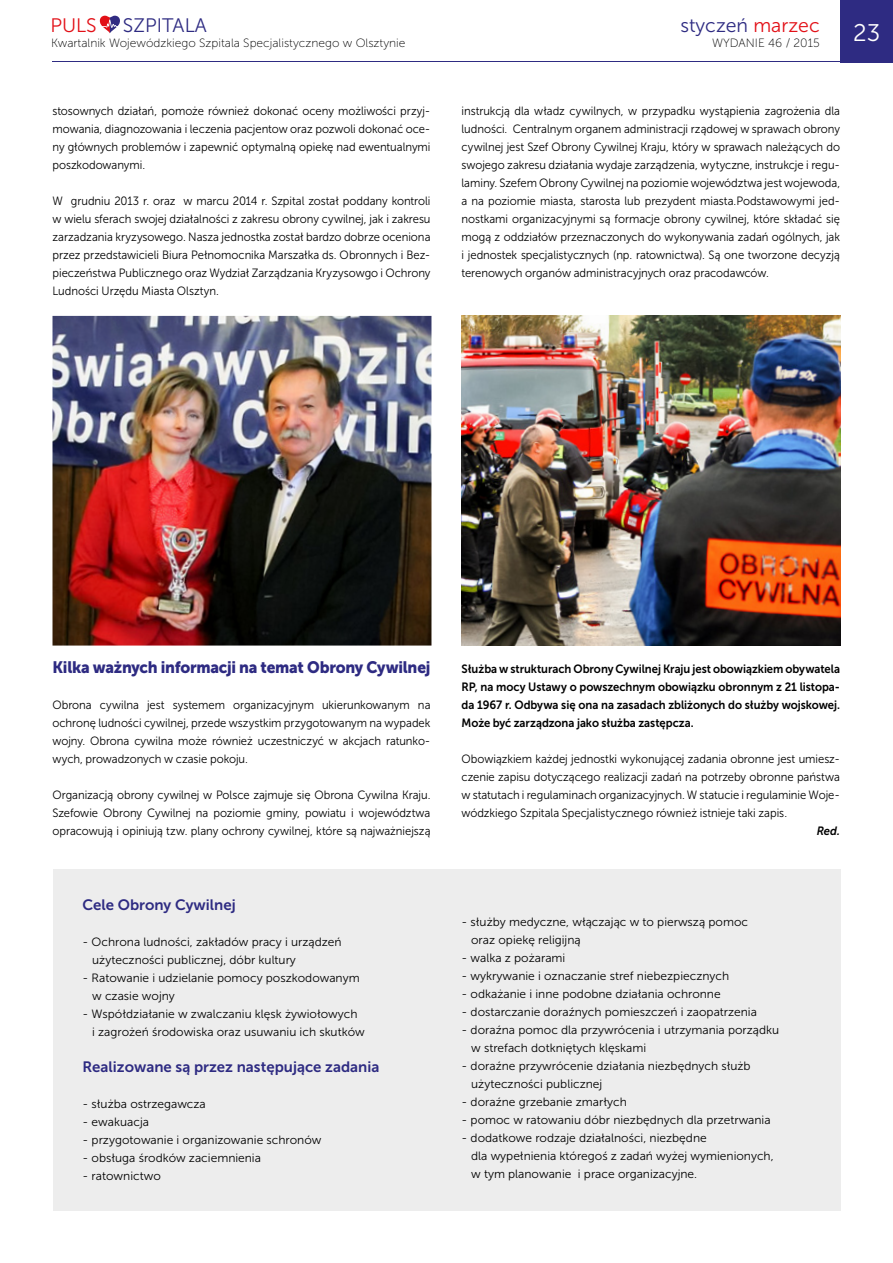
<style>
.page{position:relative;width:893px;height:1263px;background:#fff}
.page>*{position:absolute;margin:0;border:0;box-sizing:border-box;transform-origin:0 0}
.t1{font:24px "Museo Sans 300";color:#fff}
.t2{font:19.5px "Museo Sans 300";color:#2e2b82}
.t3{font:19.5px "Museo Sans 300";color:#e21017}
.t4{font:16.5px "Museo Sans 900";letter-spacing:-.015em;color:#2e2b82;scale:.94 1}
.t5{font:15px "Museo Sans 700";color:#2e2b82}
.t6{font:12px/18px "Museo Sans 300";color:#000;text-align:justify;scale:.94 1}
.t7{font:12px/18px "Museo Sans 300";color:#000}
.t8{font:12px/18px "Museo Sans 700";letter-spacing:-.005em;color:#000;text-align:justify;scale:.94 1}
.t9{font:12px "Museo Sans 100";color:#000}
.t10{font:italic 12px "Museo Sans 700";color:#000;scale:.94 1}
.s1{color:#e21017}
</style>
<div class="page">
<div style="left:840px;top:0;width:53px;height:62px;background:#2e2b82"></div>
<hr style="left:52px;top:61px;width:841px;height:1px;background:#2e2b82">
<svg style="left:100px;top:16px;width:20px;height:17px"></svg>
<div style="left:53px;top:868px;width:787px;height:342px;background:#ededed"></div>
<img style="left:53px;top:316px;width:378px;height:329px">
<img style="left:461px;top:316px;width:379px;height:329px">
<h2 class="t3" style="left:50px;top:14px;width:48px">PULS</h2>
<h2 class="t2" style="left:123px;top:14px;width:85px">SZPITALA</h2>
<p class="t9" style="left:51px;top:36px;width:356px">Kwartalnik Wojewódzkiego Szpitala Specjalistycznego w Olsztynie</p>
<p class="t6" style="left:53px;top:102px;width:404px">stosownych działań, pomoże również dokonać oceny możliwości przyj&shy;mowania, diagnozowania i leczenia pacjentow oraz pozwoli dokonać oce&shy;ny głównych problemów i zapewnić optymalną opiekę nad ewentualnymi poszkodowanymi.</p>
<p class="t6" style="left:53px;top:192px;width:404px">W grudniu 2013 r. oraz w marcu 2014 r. Szpital został poddany kontroli w wielu sferach swojej działalności z zakresu obrony cywilnej, jak i zakresu zarzadzania kryzysowego. Nasza jednostka został bardzo dobrze oceniona przez przedstawicieli Biura Pełnomocnika Marszałka ds. Obronnych i Bez&shy;pieczeństwa Publicznego oraz Wydział Zarządzania Kryzysowgo i Ochrony Ludności Urzędu Miasta Olsztyn.</p>
<h2 class="t2" style="left:680px;top:14px;width:141px">styczeń <span class="s1">marzec</span></h2>
<p class="t9" style="left:712px;top:36px;width:109px">WYDANIE 46 / 2015</p>
<h1 class="t1" style="left:853px;top:19px;width:29px">23</h1>
<p class="t6" style="left:461px;top:102px;width:404px">instrukcją dla władz cywilnych, w przypadku wystąpienia zagrożenia dla ludności. Centralnym organem administracji rządowej w sprawach obrony cywilnej jest Szef Obrony Cywilnej Kraju, który w sprawach należących do swojego zakresu działania wydaje zarządzenia, wytyczne, instrukcje i regu&shy;laminy. Szefem Obrony Cywilnej na poziomie województwa jest wojewoda, a na poziomie miasta, starosta lub prezydent miasta.Podstawowymi jed&shy;nostkami organizacyjnymi są formacje obrony cywilnej, które składać się mogą z oddziałów przeznaczonych do wykonywania zadań ogólnych, jak i jednostek specjalistycznych (np. ratownictwa). Są one tworzone decyzją terenowych organów administracyjnych oraz pracodawców.</p>
<h3 class="t4" style="left:53px;top:658px;width:404px">Kilka ważnych informacji na temat Obrony Cywilnej</h3>
<p class="t6" style="left:53px;top:696px;width:404px">Obrona cywilna jest systemem organizacyjnym ukierunkowanym na ochronę ludności cywilnej, przede wszystkim przygotowanym na wypadek wojny. Obrona cywilna może również uczestniczyć w akcjach ratunko&shy;wych, prowadzonych w czasie pokoju.</p>
<p class="t6" style="left:53px;top:786px;width:404px">Organizacją obrony cywilnej w Polsce zajmuje się Obrona Cywilna Kraju.<br>Szefowie Obrony Cywilnej na poziomie gminy, powiatu i województwa opracowują i opiniują tzw. plany ochrony cywilnej, które są najważniejszą</p>
<p class="t5" style="left:83px;top:896px;width:155px">Cele Obrony Cywilnej</p>
<p class="t7" style="left:92px;top:933px;width:251px;text-indent:-10px">- Ochrona ludności, zakładów pracy i urządzeń użyteczności publicznej, dóbr kultury</p>
<p class="t7" style="left:92px;top:969px;width:269px;text-indent:-10px">- Ratowanie i udzielanie pomocy poszkodowanym w czasie wojny</p>
<p class="t7" style="left:92px;top:1005px;width:274px;text-indent:-10px">- Współdziałanie w zwalczaniu klęsk żywiołowych<br>i zagrożeń środowiska oraz usuwaniu ich skutków</p>
<p class="t5" style="left:83px;top:1058px;width:298px">Realizowane są przez następujące zadania</p>
<p class="t7" style="left:83px;top:1095px;width:125px">- służba ostrzegawcza</p>
<p class="t7" style="left:83px;top:1113px;width:68px">- ewakuacja</p>
<p class="t7" style="left:83px;top:1131px;width:240px">- przygotowanie i organizowanie schronów</p>
<p class="t7" style="left:83px;top:1149px;width:180px">- obsługa środków zaciemnienia</p>
<p class="t7" style="left:83px;top:1167px;width:80px">- ratownictwo</p>
<p class="t8" style="left:461px;top:660px;width:404px">Służba w strukturach Obrony Cywilnej Kraju jest obowiązkiem obywatela RP, na mocy Ustawy o powszechnym obowiązku obronnym z 21 listopa&shy;da 1967 r. Odbywa się ona na zasadach zbliżonych do służby wojskowej.<br>Może być zarządzona jako służba zastępcza.</p>
<p class="t6" style="left:461px;top:750px;width:404px">Obowiązkiem każdej jednostki wykonującej zadania obronne jest umiesz&shy;czenie zapisu dotyczącego realizacji zadań na potrzeby obronne państwa w statutach i regulaminach organizacyjnych. W statucie i regulaminie Woje&shy;wódzkiego Szpitala Specjalistycznego również istnieje taki zapis.</p>
<p class="t10" style="left:817px;top:825px;width:26px">Red.</p>
<p class="t7" style="left:471px;top:912px;width:278px;text-indent:-10px">- służby medyczne, włączając w to pierwszą pomoc oraz opiekę religijną</p>
<p class="t7" style="left:461px;top:948px;width:105px">- walka z pożarami</p>
<p class="t7" style="left:461px;top:966px;width:269px">- wykrywanie i oznaczanie stref niebezpiecznych</p>
<p class="t7" style="left:461px;top:984px;width:261px">- odkażanie i inne podobne działania ochronne</p>
<p class="t7" style="left:461px;top:1002px;width:297px">- dostarczanie doraźnych pomieszczeń i zaopatrzenia</p>
<p class="t7" style="left:471px;top:1020px;width:310px;text-indent:-10px">- doraźna pomoc dla przywrócenia i utrzymania porządku w strefach dotkniętych klęskami</p>
<p class="t7" style="left:471px;top:1056px;width:281px;text-indent:-10px">- doraźne przywrócenie działania niezbędnych służb użyteczności publicznej</p>
<p class="t7" style="left:461px;top:1092px;width:167px">- doraźne grzebanie zmarłych</p>
<p class="t7" style="left:461px;top:1110px;width:311px">- pomoc w ratowaniu dóbr niezbędnych dla przetrwania</p>
<p class="t7" style="left:471px;top:1128px;width:304px;text-indent:-10px">- dodatkowe rodzaje działalności, niezbędne<br>dla wypełnienia któregoś z zadań wyżej wymienionych, w tym planowanie i prace organizacyjne.</p>
</div>
